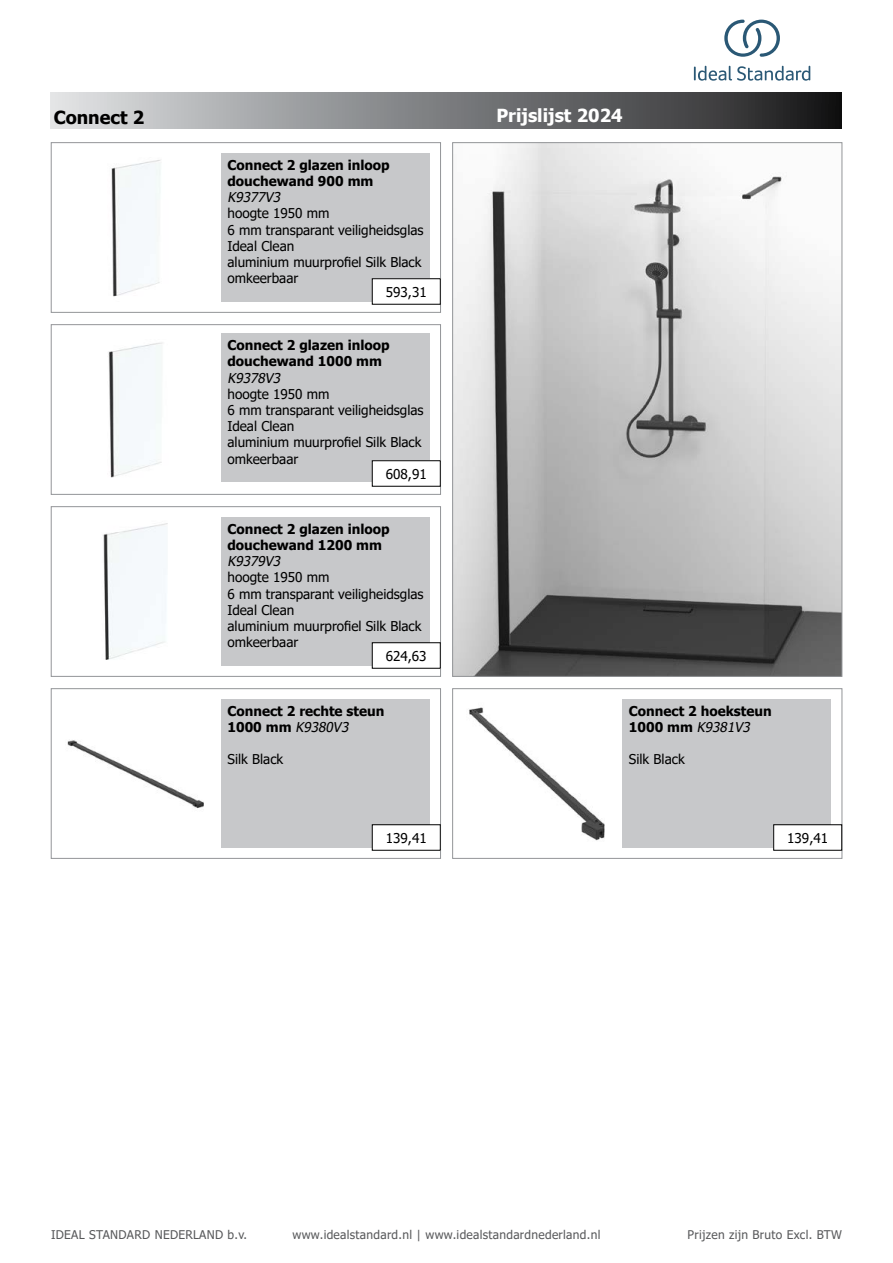
<style>
.page{position:relative;width:893px;height:1263px;background:#fff}
.page>*{position:absolute;margin:0;border:0;box-sizing:border-box;transform-origin:0 0}
.t1{font:700 18px "Tahoma";color:#fff}
.t2{font:700 18px "Tahoma";color:#000}
.t3{font:13.5px/16.2px "Tahoma";color:#000}
.t4{font:700 13.5px/16.2px "Tahoma";color:#000}
.t5{font:italic 13.5px "Tahoma";color:#000}
.t6{font:12px "Tahoma";letter-spacing:.025em;color:#58595b}
.s1{font-weight:400;font-style:italic}
</style>
<div class="page">
<div style="left:51px;top:92px;width:791px;height:37px;background:linear-gradient(to right,#dee1e3,#1a1a1b)"></div>
<div style="left:51px;top:142px;width:390px;height:171px;border:1px solid #939598"></div>
<img style="left:111px;top:160px;width:50px;height:137px">
<div style="left:221px;top:153px;width:209px;height:149px;background:#c7c8ca"></div>
<div style="left:452px;top:688px;width:390px;height:170px;border:1px solid #939598"></div>
<img style="left:469px;top:707px;width:136px;height:134px">
<div style="left:622px;top:699px;width:209px;height:149px;background:#c7c8ca"></div>
<div style="left:51px;top:506px;width:390px;height:170px;border:1px solid #939598"></div>
<img style="left:103px;top:523px;width:65px;height:137px">
<div style="left:221px;top:517px;width:209px;height:149px;background:#c7c8ca"></div>
<div style="left:51px;top:324px;width:390px;height:171px;border:1px solid #939598"></div>
<div style="left:51px;top:688px;width:390px;height:170px;border:1px solid #939598"></div>
<img style="left:67px;top:740px;width:137px;height:69px">
<div style="left:221px;top:699px;width:209px;height:149px;background:#c7c8ca"></div>
<img style="left:108px;top:342px;width:55px;height:136px">
<div style="left:221px;top:333px;width:209px;height:149px;background:#c7c8ca"></div>
<img style="left:454px;top:144px;width:386px;height:530px">
<div style="left:372px;top:279px;width:68px;height:25px;background:#fff"></div>
<div style="left:372px;top:643px;width:68px;height:25px;background:#fff"></div>
<div style="left:372px;top:642px;width:68px;height:26px;border:1px solid #000"></div>
<div style="left:372px;top:461px;width:68px;height:25px;background:#fff"></div>
<div style="left:372px;top:460px;width:68px;height:26px;border:1px solid #000"></div>
<div style="left:372px;top:825px;width:68px;height:25px;background:#fff"></div>
<div style="left:372px;top:824px;width:68px;height:26px;border:1px solid #000"></div>
<div style="left:774px;top:825px;width:68px;height:25px;background:#fff"></div>
<div style="left:773px;top:824px;width:69px;height:26px;border:1px solid #000"></div>
<svg style="left:694px;top:66px;width:116px;height:15px"></svg>
<svg style="left:724px;top:20px;width:56px;height:37px"></svg>
<h1 class="t2" style="left:54px;top:105px;width:92px">Connect 2</h1>
<p class="t4" style="left:227px;top:157px;width:164px">Connect 2 glazen inloop douchewand 900 mm</p>
<p class="t5" style="left:227px;top:188px;width:58px">K9377V3</p>
<p class="t3" style="left:227px;top:206px;width:198px">hoogte 1950 mm<br>6 mm transparant veiligheidsglas<br>Ideal Clean<br>aluminium muurprofiel Silk Black omkeerbaar</p>
<p class="t3" style="left:386px;top:284px;width:42px">593,31</p>
<p class="t4" style="left:227px;top:338px;width:164px">Connect 2 glazen inloop douchewand 1000 mm</p>
<p class="t5" style="left:227px;top:368px;width:58px">K9378V3</p>
<p class="t3" style="left:227px;top:386px;width:198px">hoogte 1950 mm<br>6 mm transparant veiligheidsglas<br>Ideal Clean<br>aluminium muurprofiel Silk Black omkeerbaar</p>
<p class="t3" style="left:386px;top:466px;width:42px">608,91</p>
<p class="t4" style="left:227px;top:521px;width:164px">Connect 2 glazen inloop douchewand 1200 mm</p>
<p class="t5" style="left:227px;top:552px;width:58px">K9379V3</p>
<p class="t3" style="left:227px;top:570px;width:198px">hoogte 1950 mm<br>6 mm transparant veiligheidsglas<br>Ideal Clean<br>aluminium muurprofiel Silk Black omkeerbaar</p>
<p class="t3" style="left:386px;top:648px;width:42px">624,63</p>
<p class="t4" style="left:227px;top:703px;width:158px">Connect 2 rechte steun<br>1 0 0 0 m m <span class="s1">K9380V3</span></p>
<p class="t3" style="left:227px;top:752px;width:57px">Silk Black</p>
<h1 class="t1" style="left:496px;top:103px;width:128px">Prijslijst 2024</h1>
<p class="t4" style="left:629px;top:703px;width:144px">Connect 2 hoeksteun<br>1 0 0 0 m m <span class="s1">K9381V3</span></p>
<p class="t3" style="left:629px;top:752px;width:57px">Silk Black</p>
<p class="t3" style="left:386px;top:830px;width:42px">139,41</p>
<p class="t3" style="left:787px;top:830px;width:42px">139,41</p>
<p class="t6" style="left:51px;top:1227px;width:198px">IDEAL STANDARD NEDERLAND b.v.</p>
<p class="t6" style="left:292px;top:1227px;width:309px">www.idealstandard.nl | www.idealstandardnederland.nl</p>
<p class="t6" style="left:688px;top:1227px;width:156px">Prijzen zijn Bruto Excl. BTW</p>
</div>
